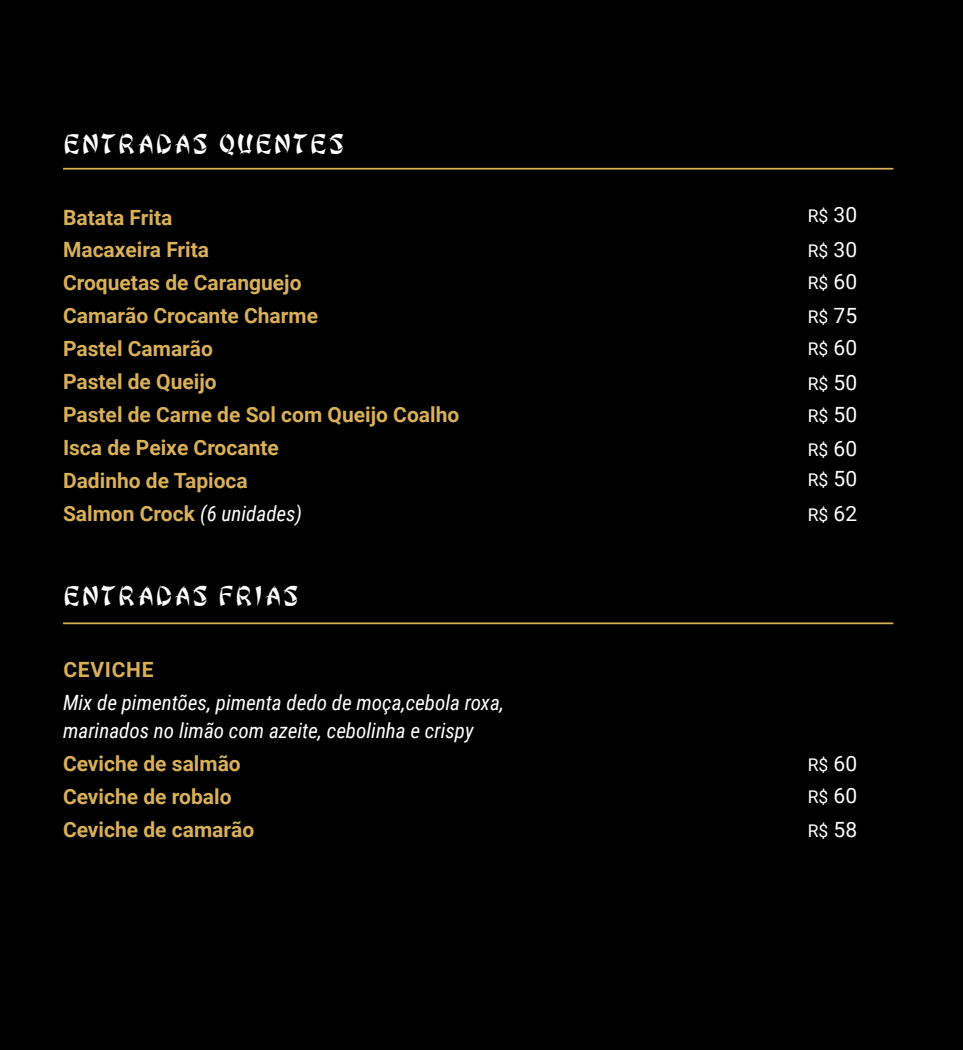
<style>
.page{position:relative;width:963px;height:1050px;background:#fff}
.page>*{position:absolute;margin:0;border:0;box-sizing:border-box;transform-origin:0 0}
.t1{font:35px "Bonzai";color:#fff}
.t2{font:700 21px/32.9px "Roboto";color:#d9af58}
.t3{font:italic 21px/28px "Roboto Condensed";color:#fff}
.t4{font:700 21px "Roboto";letter-spacing:.035em;color:#d9af58}
.t5{font:17.5px "Roboto";color:#fff}
.s1{font-family:"Roboto Condensed";font-weight:400;font-style:italic;color:#fff}
.s2{font-size:21px}
</style>
<div class="page">
<div style="left:0;top:0;width:962px;height:1050px;background:#000"></div>
<hr style="left:63px;top:168px;width:830px;height:2px;background:#d9af58">
<hr style="left:63px;top:622px;width:830px;height:2px;background:#d9af58">
<h1 class="t1" style="left:63px;top:131px;width:283px">ENTRADAS QUENTES</h1>
<p class="t2" style="left:63px;top:200px;width:398px">Batata Frita<br>Macaxeira Frita<br>Croquetas de Caranguejo<br>Camarão Crocante Charme<br>Pastel Camarão<br>Pastel de Queijo<br>Pastel de Carne de Sol com Queijo Coalho<br>Isca de Peixe Crocante<br>Dadinho de Tapioca<br>Salmon Crock <span class="s1">(6 unidades)</span></p>
<h1 class="t1" style="left:63px;top:583px;width:238px">ENTRADAS FRIAS</h1>
<p class="t4" style="left:63px;top:655px;width:92px">CEVICHE</p>
<p class="t3" style="left:63px;top:688px;width:442px">Mix de pimentões, pimenta dedo de moça,cebola roxa, marinados no limão com azeite, cebolinha e crispy</p>
<p class="t2" style="left:63px;top:746px;width:193px">Ceviche de salmão<br>Ceviche de robalo<br>Ceviche de camarão</p>
<p class="t5" style="left:807px;top:204px;width:51px">R$ <span class="s2">30</span></p>
<p class="t5" style="left:807px;top:239px;width:51px">R$ <span class="s2">30</span></p>
<p class="t5" style="left:807px;top:271px;width:51px">R$ <span class="s2">60</span></p>
<p class="t5" style="left:807px;top:304px;width:51px">R$ <span class="s2">75</span></p>
<p class="t5" style="left:807px;top:337px;width:51px">R$ <span class="s2">60</span></p>
<p class="t5" style="left:807px;top:371px;width:51px">R$ <span class="s2">50</span></p>
<p class="t5" style="left:807px;top:404px;width:51px">R$ <span class="s2">50</span></p>
<p class="t5" style="left:807px;top:437px;width:51px">R$ <span class="s2">60</span></p>
<p class="t5" style="left:807px;top:467px;width:51px">R$ <span class="s2">50</span></p>
<p class="t5" style="left:807px;top:502px;width:51px">R$ <span class="s2">62</span></p>
<p class="t5" style="left:807px;top:752px;width:51px">R$ <span class="s2">60</span></p>
<p class="t5" style="left:807px;top:784px;width:51px">R$ <span class="s2">60</span></p>
<p class="t5" style="left:807px;top:819px;width:51px">R$ <span class="s2">58</span></p>
</div>
